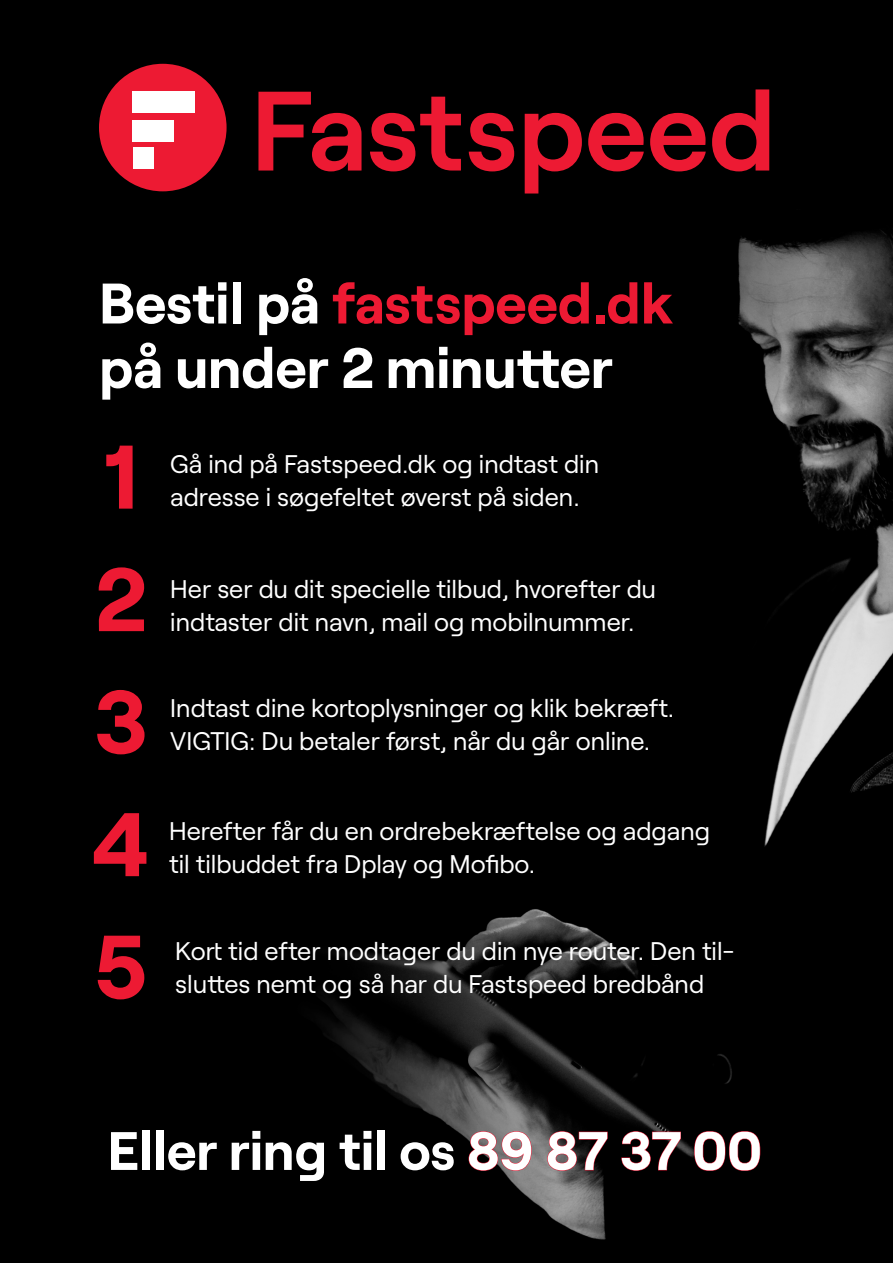
<style>
.page{position:relative;width:893px;height:1263px;background:#000}
.page>*{position:absolute;margin:0;border:0;box-sizing:border-box;transform-origin:0 0}
.t1{font:600 112.65px "Roobert";color:#ed1a33}
.Brødtekst{font:700 90px "Roobert";color:#ed1a33}
.t2{font:700 57px/64.5px "Roobert";color:#fff}
.t3{font:700 54px "Roobert";color:#fff}
.t4{font:25.5px/33px "Roobert";color:#fff}
.s1{color:#ed1a33}
.s2{color:#eb1f38}
</style>
<div class="page">
<img style="left:160px;top:29px;width:733px;height:1234px">
<div style="left:99px;top:64px;width:128px;height:127px;background:#ed1a33;border-radius:50%"></div>
<div style="left:133px;top:92px;width:62px;height:21px;background:#fff"></div>
<div style="left:133px;top:120px;width:41px;height:21px;background:#fff"></div>
<div style="left:133px;top:148px;width:20px;height:21px;background:#fff"></div>
<p class="t1" style="left:251px;top:44px;width:527px">Fastspeed</p>
<p class="t2" style="left:99px;top:266px;width:576px">Bestil på <span class="s1">fastspeed.dk </span>på under 2 minutter</p>
<p class="Brødtekst" style="left:103px;top:407px;width:37px">1</p>
<p class="t4" style="left:170px;top:446px;width:430px">Gå ind på Fastspeed.dk og indtast din adresse i søgefeltet øverst på siden.</p>
<p class="Brødtekst" style="left:95px;top:529px;width:53px">2</p>
<p class="Brødtekst" style="left:93px;top:652px;width:57px">3</p>
<p class="t4" style="left:170px;top:570px;width:487px">Her ser du dit specielle tilbud, hvorefter du indtaster dit navn, mail og mobilnummer.</p>
<p class="t4" style="left:170px;top:690px;width:506px">Indtast dine kortoplysninger og klik bekræft.</p>
<p class="t4" style="left:170px;top:723px;width:481px">VIGTIG: Du betaler først, når du går online.</p>
<p class="Brødtekst" style="left:91px;top:774px;width:61px">4</p>
<p class="Brødtekst" style="left:93px;top:897px;width:56px">5</p>
<p class="t4" style="left:169px;top:812px;width:542px">Herefter får du en ordrebekræftelse og adgang til tilbuddet fra Dplay og Mofibo.</p>
<p class="t4" style="left:175px;top:932px;width:561px">Kort tid efter modtager du din nye router. Den til-</p>
<p class="t4" style="left:175px;top:965px;width:530px">sluttes nemt og så har du Fastspeed bredbånd</p>
<p class="t3" style="left:107px;top:1109px;width:656px">Eller ring til os <span class="s2">89 87 37 00</span></p>
</div>
